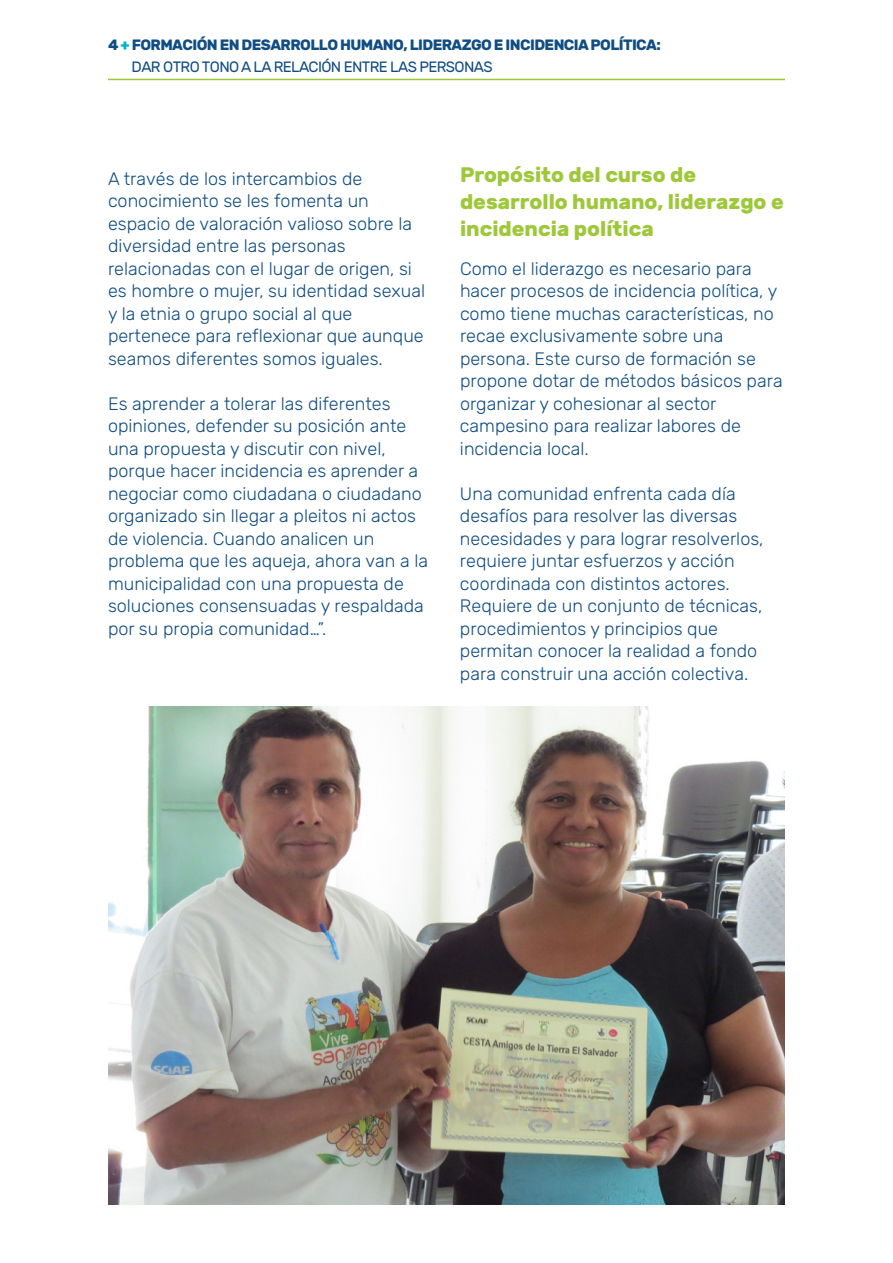
<style>
.page{position:relative;width:893px;height:1263px;background:#fff}
.page>*{position:absolute;margin:0;border:0;box-sizing:border-box;transform-origin:0 0}
.t1{font:700 21px/27px "Rubik";color:#9ec83a}
.t2{font:300 18px/22.5px "Rubik";color:#104d82}
.t3{font:700 15px/22.5px "Rubik";letter-spacing:-.04em;color:#104d82}
.s1{color:#00b3cd}
.s2{font-weight:400}
</style>
<div class="page">
<hr style="left:108px;top:79px;width:677px;height:1px;background:#9ec83a">
<img style="left:108px;top:707px;width:677px;height:497px">
<p class="t3" style="left:132px;top:33px;width:531px;text-indent:-24px">4 <span class="s1">+</span> FORMACIÓN EN DESARROLLO HUMANO, LIDERAZGO E INCIDENCIAPOLÍTICA:<br><span class="s2">DAR OTRO TONO A LA RELACIÓN ENTRE LAS PERSONAS</span></p>
<p class="t2" style="left:108px;top:167px;width:319px">A través de los intercambios de conocimiento se les fomenta un espacio de valoración valioso sobre la diversidad entre las personas relacionadas con el lugar de origen, si es hombre o mujer, su identidad sexual y la etnia o grupo social al que pertenece para reflexionar que aunque seamos diferentes somos iguales.</p>
<p class="t2" style="left:108px;top:392px;width:322px">Es aprender a tolerar las diferentes opiniones, defender su posición ante una propuesta y discutir con nivel, porque hacer incidencia es aprender a negociar como ciudadana o ciudadano organizado sin llegar a pleitos ni actos de violencia. Cuando analicen un problema que les aqueja, ahora van a la municipalidad con una propuesta de soluciones consensuadas y respaldada por su propia comunidad…”.</p>
<p class="t1" style="left:460px;top:161px;width:325px">Propósito del curso de desarrollo humano, liderazgo e incidencia política</p>
<p class="t2" style="left:460px;top:257px;width:324px">Como el liderazgo es necesario para hacer procesos de incidencia política, y como tiene muchas características, no recae exclusivamente sobre una persona. Este curso de formación se propone dotar de métodos básicos para organizar y cohesionar al sector campesino para realizar labores de incidencia local.</p>
<p class="t2" style="left:460px;top:482px;width:305px">Una comunidad enfrenta cada día desafíos para resolver las diversas necesidades y para lograr resolverlos, requiere juntar esfuerzos y acción coordinada con distintos actores.<br>Requiere de un conjunto de técnicas, procedimientos y principios que permitan conocer la realidad a fondo para construir una acción colectiva.</p>
</div>
